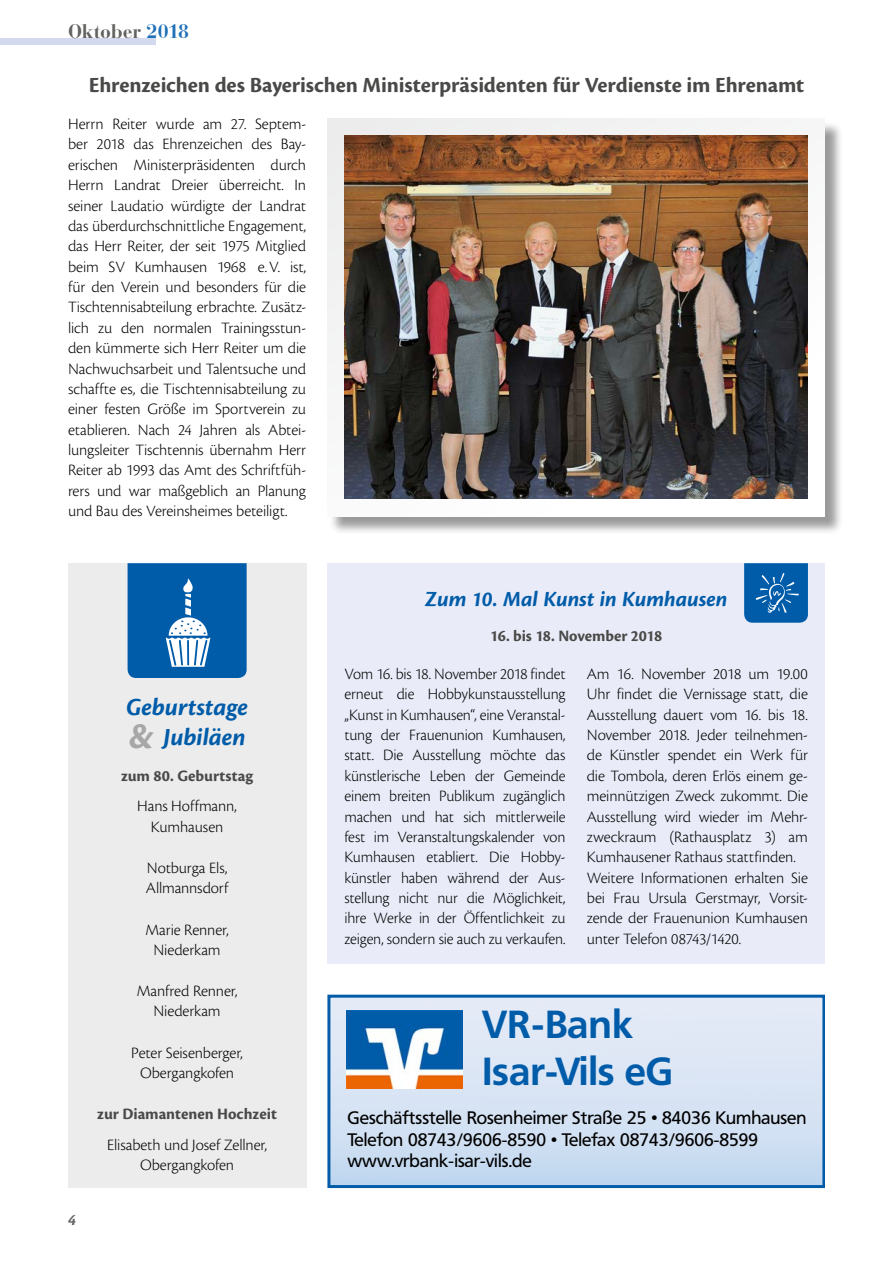
<style>
.page{position:relative;width:893px;height:1263px;background:#fff}
.page>*{position:absolute;margin:0;border:0;box-sizing:border-box;transform-origin:0 0}
.t1{font:700 38.7px/47px "Frutiger VR";color:#005ca9}
.t2{font:italic 700 25.5px/30px "Cronos Pro";letter-spacing:-.005em;color:#005ca9}
.t3{font:700 22.5px "Cronos Pro";letter-spacing:-.005em;color:#494948}
.t4{font:italic 700 22.5px "Cronos Pro";letter-spacing:-.005em;color:#005ca9}
.t5{font:700 19.5px "Bauer Bodoni Std";letter-spacing:-.005em;color:#636362}
.t6{font:17.85px/21.5px "Frutiger VR";color:#000}
.t7{font:300 16.5px/20.4px "Cronos Pro";letter-spacing:-.01em;color:#000;text-align:center}
.t8{font:700 16.5px "Cronos Pro";color:#494948}
.t9{font:italic 700 16.5px "Cronos Pro";color:#636362}
.s1{color:#1d6fb7}
.s2{font-size:39px;color:#a7a7a8}
</style>
<div class="page">
<div style="left:0;top:38px;width:155px;height:6px;background:#d3daf0"></div>
<div style="left:329px;top:121px;width:515px;height:414px;background:#000;opacity:.4"></div>
<div style="left:327px;top:118px;width:498px;height:398px;background:#f8f8f8"></div>
<img style="left:344px;top:135px;width:464px;height:364px">
<div style="left:327px;top:563px;width:498px;height:401px;background:#e9ecf8"></div>
<svg style="left:744px;top:563px;width:64px;height:60px;background:#1368af"></svg>
<div style="left:68px;top:563px;width:238px;height:625px;background:#ececed"></div>
<svg style="left:128px;top:563px;width:119px;height:115px;background:#1e6fb3"></svg>
<img style="left:331px;top:999px;width:490px;height:185px">
<div style="left:327px;top:995px;width:498px;height:193px;border:3px solid #005ca9"></div>
<img style="left:347px;top:1010px;width:115px;height:78px">
<p class="t5" style="left:68px;top:20px;width:122px">Oktober <span class="s1">2018</span></p>
<h3 class="t3" style="left:89px;top:72px;width:717px">Ehrenzeichen des Bayerischen Ministerpräsidenten für Verdienste im Ehrenamt</h3>
<p class="t7" style="left:68px;top:114px;width:240px;text-align:justify">Herrn Reiter wurde am 27. Septem&shy;ber 2018 das Ehrenzeichen des Bay&shy;erischen Ministerpräsidenten durch Herrn Landrat Dreier überreicht. In seiner Laudatio würdigte der Landrat das überdurchschnittliche Engagement, das Herr Reiter, der seit 1975 Mitglied beim SV Kumhausen 1968 e.V. ist, für den Verein und besonders für die Tischtennisabteilung erbrachte. Zusätz&shy;lich zu den normalen Trainingsstun&shy;den kümmerte sich Herr Reiter um die Nachwuchsarbeit und Talentsuche und schaffte es, die Tischtennisabteilung zu einer festen Größe im Sportverein zu etablieren. Nach 24 Jahren als Abtei&shy;lungsleiter Tischtennis übernahm Herr Reiter ab 1993 das Amt des Schriftfüh&shy;rers und war maßgeblich an Planung und Bau des Vereinsheimes beteiligt.</p>
<p class="t9" style="left:68px;top:1210px;width:9px">4</p>
<h2 class="t2" style="left:126px;top:692px;width:124px">Geburtstage <span class="s2">&amp;</span> Jubiläen</h2>
<p class="t8" style="left:121px;top:766px;width:133px">zum 80. Geburtstag</p>
<p class="t7" style="left:137px;top:796px;width:101px">Hans Hoffmann,<br>Kumhausen</p>
<p class="t7" style="left:146px;top:857px;width:84px;text-align:left">Notburga Els,<br>Allmannsdorf</p>
<p class="t7" style="left:145px;top:919px;width:85px">Marie Renner,<br>Niederkam</p>
<p class="t7" style="left:137px;top:981px;width:102px">Manfred Renner,<br>Niederkam</p>
<p class="t7" style="left:131px;top:1042px;width:113px">Peter Seisenberger,<br>Obergangkofen</p>
<p class="t8" style="left:97px;top:1104px;width:181px">zur Diamantenen Hochzeit</p>
<p class="t7" style="left:107px;top:1134px;width:161px">Elisabeth und Josef Zellner,<br>Obergangkofen</p>
<h3 class="t4" style="left:425px;top:586px;width:304px">Zum 10. Mal Kunst in Kumhausen</h3>
<p class="t8" style="left:490px;top:627px;width:174px">16. bis 18. November 2018</p>
<p class="t7" style="left:344px;top:664px;width:223px;text-align:justify">Vom 16. bis 18. November 2018 findet erneut die Hobbykunstausstellung „Kunst in Kumhausen“, eine Veranstal&shy;tung der Frauenunion Kumhausen, statt. Die Ausstellung möchte das künstlerische Leben der Gemeinde einem breiten Publikum zugänglich machen und hat sich mittlerweile fest im Veranstaltungskalender von Kumhausen etabliert. Die Hobby&shy;künstler haben während der Aus&shy;stellung nicht nur die Möglichkeit, ihre Werke in der Öffentlichkeit zu zeigen, sondern sie auch zu verkaufen.</p>
<p class="t7" style="left:587px;top:664px;width:223px;text-align:left">Am 16. November 2018 um 19.00<br>Uhr findet die Vernissage statt, die Ausstellung dauert vom 16. bis 18.<br>November 2018. Jeder teilnehmen&shy;de Künstler spendet ein Werk für die Tombola, deren Erlös einem ge&shy;meinnützigen Zweck zukommt. Die Ausstellung wird wieder im Mehr&shy;zweckraum (Rathausplatz 3) am Kumhausener Rathaus stattfinden.<br>Weitere Informationen erhalten Sie bei Frau Ursula Gerstmayr, Vorsit&shy;zende der Frauenunion Kumhausen unter Telefon 08743/1420.</p>
<h1 class="t1" style="left:482px;top:1001px;width:193px">VR-Bank<br>Isar-Vils eG</h1>
<p class="t6" style="left:347px;top:1108px;width:461px">Geschäftsstelle Rosenheimer Straße 25 • 84036 Kumhausen<br>Telefon 08743/9606-8590 • Telefax 08743/9606-8599 www.vrbank-isar-vils.de</p>
</div>
